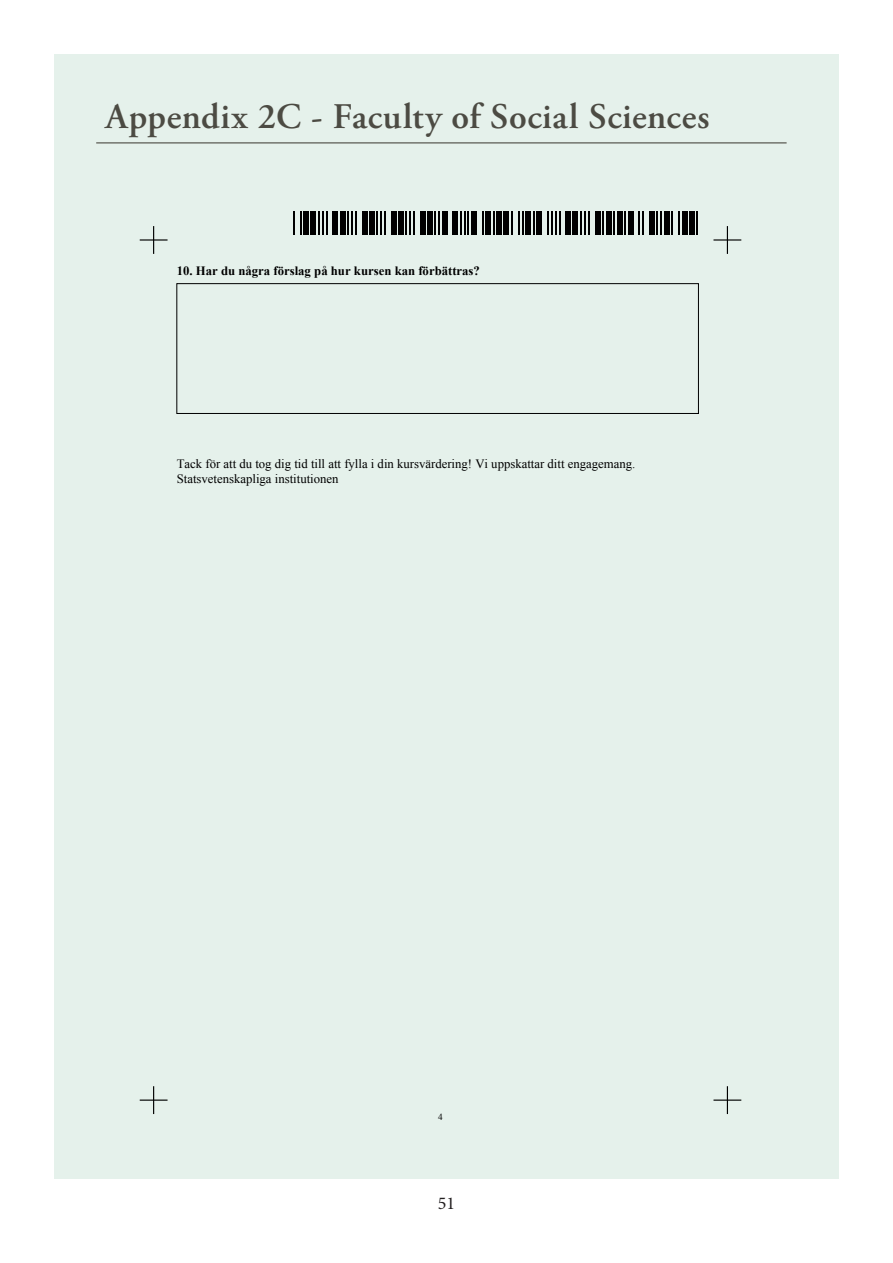
<style>
.page{position:relative;width:893px;height:1263px;background:#fff}
.page>*{position:absolute;margin:0;border:0;box-sizing:border-box;transform-origin:0 0}
.Grå_huvudrubriker{font:600 36px "Adobe Garamond Pro";letter-spacing:.015em;color:#4c4b43}
.t1{font:18px "Minion Pro";color:#231f20}
.t2{font:12.75px/14.7px "Times New Roman";color:#000}
.t3{font:700 12.75px "Times New Roman";color:#000}
.t4{font:9.3px "Times New Roman";color:#000}
</style>
<div class="page">
<div style="left:54px;top:54px;width:785px;height:1125px;background:#e5f1eb"></div>
<hr style="left:96px;top:142px;width:691px;height:1px;background:#4c4b43">
<svg style="left:153px;top:226px;width:1px;height:28px"></svg>
<hr style="left:140px;top:239px;width:28px;height:2px;background:#000">
<svg style="left:727px;top:226px;width:1px;height:28px"></svg>
<hr style="left:713px;top:239px;width:28px;height:2px;background:#000">
<svg style="left:153px;top:1086px;width:1px;height:28px"></svg>
<hr style="left:140px;top:1099px;width:28px;height:2px;background:#000">
<svg style="left:727px;top:1086px;width:1px;height:28px"></svg>
<hr style="left:713px;top:1099px;width:28px;height:2px;background:#000">
<hr style="left:293px;top:211px;width:2px;height:23px;background:#000">
<hr style="left:300px;top:211px;width:2px;height:23px;background:#000">
<div style="left:304px;top:211px;width:5px;height:23px;background:#000"></div>
<div style="left:311px;top:211px;width:5px;height:23px;background:#000"></div>
<hr style="left:318px;top:211px;width:2px;height:23px;background:#000">
<hr style="left:322px;top:211px;width:2px;height:23px;background:#000">
<hr style="left:326px;top:211px;width:2px;height:23px;background:#000">
<div style="left:333px;top:211px;width:5px;height:23px;background:#000"></div>
<div style="left:340px;top:211px;width:5px;height:23px;background:#000"></div>
<hr style="left:347px;top:211px;width:2px;height:23px;background:#000">
<hr style="left:351px;top:211px;width:2px;height:23px;background:#000">
<hr style="left:355px;top:211px;width:2px;height:23px;background:#000">
<div style="left:362px;top:211px;width:5px;height:23px;background:#000"></div>
<div style="left:369px;top:211px;width:5px;height:23px;background:#000"></div>
<hr style="left:376px;top:211px;width:2px;height:23px;background:#000">
<hr style="left:380px;top:211px;width:2px;height:23px;background:#000">
<hr style="left:384px;top:211px;width:2px;height:23px;background:#000">
<div style="left:391px;top:211px;width:5px;height:23px;background:#000"></div>
<div style="left:398px;top:211px;width:5px;height:23px;background:#000"></div>
<hr style="left:405px;top:211px;width:2px;height:23px;background:#000">
<hr style="left:409px;top:211px;width:2px;height:23px;background:#000">
<hr style="left:413px;top:211px;width:2px;height:23px;background:#000">
<div style="left:420px;top:211px;width:5px;height:23px;background:#000"></div>
<div style="left:427px;top:211px;width:5px;height:23px;background:#000"></div>
<hr style="left:434px;top:211px;width:2px;height:23px;background:#000">
<hr style="left:438px;top:211px;width:2px;height:23px;background:#000">
<div style="left:442px;top:211px;width:5px;height:23px;background:#000"></div>
<div style="left:452px;top:211px;width:6px;height:23px;background:#000"></div>
<hr style="left:460px;top:211px;width:2px;height:23px;background:#000">
<hr style="left:463px;top:211px;width:2px;height:23px;background:#000">
<hr style="left:467px;top:211px;width:2px;height:23px;background:#000">
<div style="left:471px;top:211px;width:5px;height:23px;background:#000"></div>
<hr style="left:482px;top:211px;width:2px;height:23px;background:#000">
<div style="left:486px;top:211px;width:5px;height:23px;background:#000"></div>
<hr style="left:493px;top:211px;width:2px;height:23px;background:#000">
<div style="left:497px;top:211px;width:5px;height:23px;background:#000"></div>
<div style="left:504px;top:211px;width:5px;height:23px;background:#000"></div>
<hr style="left:511px;top:211px;width:2px;height:23px;background:#000">
<hr style="left:518px;top:211px;width:2px;height:23px;background:#000">
<hr style="left:522px;top:211px;width:2px;height:23px;background:#000">
<div style="left:526px;top:211px;width:5px;height:23px;background:#000"></div>
<hr style="left:533px;top:211px;width:2px;height:23px;background:#000">
<div style="left:537px;top:211px;width:5px;height:23px;background:#000"></div>
<hr style="left:547px;top:211px;width:2px;height:23px;background:#000">
<hr style="left:551px;top:211px;width:2px;height:23px;background:#000">
<hr style="left:555px;top:211px;width:2px;height:23px;background:#000">
<hr style="left:559px;top:211px;width:2px;height:23px;background:#000">
<div style="left:566px;top:211px;width:5px;height:23px;background:#000"></div>
<div style="left:573px;top:211px;width:5px;height:23px;background:#000"></div>
<hr style="left:580px;top:211px;width:2px;height:23px;background:#000">
<hr style="left:584px;top:211px;width:2px;height:23px;background:#000">
<hr style="left:588px;top:211px;width:2px;height:23px;background:#000">
<div style="left:595px;top:211px;width:5px;height:23px;background:#000"></div>
<hr style="left:602px;top:211px;width:2px;height:23px;background:#000">
<div style="left:606px;top:211px;width:5px;height:23px;background:#000"></div>
<hr style="left:613px;top:211px;width:2px;height:23px;background:#000">
<div style="left:617px;top:211px;width:5px;height:23px;background:#000"></div>
<hr style="left:624px;top:211px;width:2px;height:23px;background:#000">
<div style="left:628px;top:211px;width:5px;height:23px;background:#000"></div>
<hr style="left:638px;top:211px;width:2px;height:23px;background:#000">
<hr style="left:642px;top:211px;width:2px;height:23px;background:#000">
<div style="left:649px;top:211px;width:5px;height:23px;background:#000"></div>
<hr style="left:656px;top:211px;width:2px;height:23px;background:#000">
<hr style="left:660px;top:211px;width:2px;height:23px;background:#000">
<div style="left:664px;top:211px;width:5px;height:23px;background:#000"></div>
<hr style="left:671px;top:211px;width:2px;height:23px;background:#000">
<hr style="left:678px;top:211px;width:2px;height:23px;background:#000">
<div style="left:682px;top:211px;width:5px;height:23px;background:#000"></div>
<div style="left:689px;top:211px;width:5px;height:23px;background:#000"></div>
<hr style="left:696px;top:211px;width:2px;height:23px;background:#000">
<div style="left:177px;top:283px;width:522px;height:131px;border:1px solid #000"></div>
<p class="Grå_huvudrubriker" style="left:106px;top:96px;width:605px">Appendix 2C - Faculty of Social Sciences</p>
<p class="t3" style="left:177px;top:261px;width:305px">10. Har du några förslag på hur kursen kan förbättras?</p>
<p class="t2" style="left:177px;top:457px;width:460px">Tack för att du tog dig tid till att fylla i din kursvärdering! Vi uppskattar ditt engagemang.<br>Statsvetenskapliga institutionen</p>
<p class="t4" style="left:438px;top:1110px;width:6px">4</p>
<h2 class="t1" style="left:438px;top:1191px;width:19px">51</h2>
</div>
